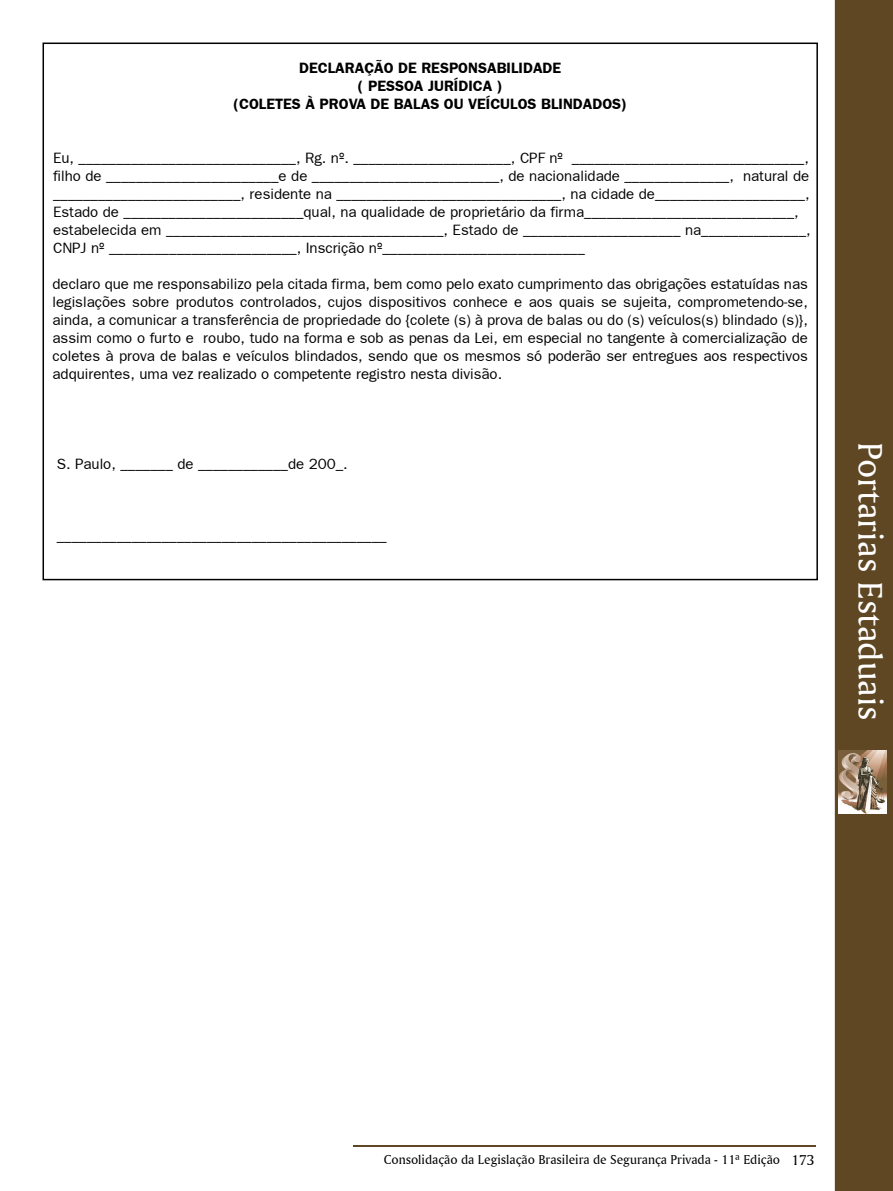
<style>
.page{position:relative;width:893px;height:1191px;background:#fff}
.page>*{position:absolute;margin:0;border:0;box-sizing:border-box;transform-origin:0 0}
.t1{font:36px "Amerigo BT Roman A";color:#fff}
.t2{font:15px/18px "Frankfurt Gothic Plain";color:#000}
.t3{font:700 15px/18px "Frankfurt Gothic";color:#000;text-align:center}
.t4{font:13.5px "Amerigo BT Roman A";color:#000}
.s1{font-size:15px}
</style>
<div class="page">
<div style="left:835px;top:0;width:58px;height:1191px;background:#5f4723"></div>
<hr style="left:354px;top:1145px;width:462px;height:2px;background:#5f4723">
<img style="left:839px;top:750px;width:47px;height:63px">
<svg style="left:43px;top:43px;width:775px;height:537px"></svg>
<p class="t3" style="left:233px;top:58px;width:395px">DECLARAÇÃO DE RESPONSABILIDADE<br>( PESSOA JURÍDICA )<br>(COLETES À PROVA DE BALAS OU VEÍCULOS BLINDADOS)</p>
<p class="t2" style="left:53px;top:148px;width:759px">Eu, _____________________________, Rg. nº. _____________________, CPF nº _______________________________, filho de _______________________e de _________________________, de nacionalidade ______________, natural de _________________________, residente na ______________________________, na cidade de____________________, Estado de ________________________qual, na qualidade de proprietário da firma____________________________, estabelecida em _____________________________________, Estado de _____________________ na______________, CNPJ nº _________________________, Inscrição nº___________________________</p>
<p class="t2" style="left:53px;top:274px;width:757px;text-align:justify">declaro que me responsabilizo pela citada firma, bem como pelo exato cumprimento das obrigações estatuídas nas legislações sobre produtos controlados, cujos dispositivos conhece e aos quais se sujeita, comprometendo-se, ainda, a comunicar a transferência de propriedade do {colete (s) à prova de balas ou do (s) veículos(s) blindado (s)}, assim como o furto e roubo, tudo na forma e sob as penas da Lei, em especial no tangente à comercialização de coletes à prova de balas e veículos blindados, sendo que os mesmos só poderão ser entregues aos respectivos adquirentes, uma vez realizado o competente registro nesta divisão.</p>
<p class="t2" style="left:57px;top:454px;width:293px">S. Paulo, _______ de ____________de 200_.</p>
<p class="t2" style="left:57px;top:526px;width:331px">____________________________________________</p>
<h1 class="t1" style="left:892px;top:442px;width:280px;rotate:90deg">Portarias Estaduais</h1>
<p class="t4" style="left:384px;top:1151px;width:432px">Consolidação da Legislação Brasileira de Segurança Privada - 11ª Edição <span class="s1">173</span></p>
</div>
